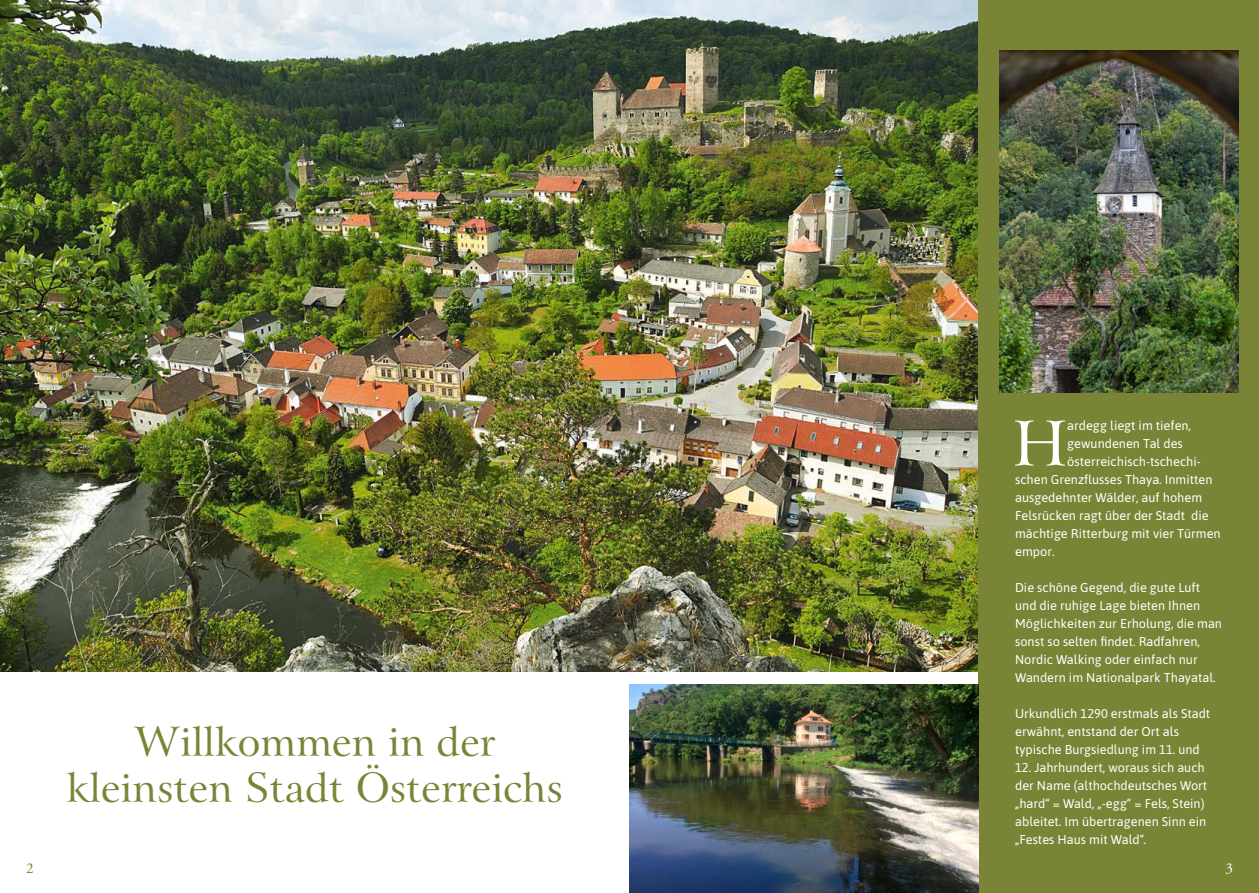
<style>
.page{position:relative;width:1259px;height:893px;background:#fff}
.page>*{position:absolute;margin:0;border:0;box-sizing:border-box;transform-origin:0 0}
.t1{font:62.1px "Arrus BT";color:#fff}
.t2{font:40.5px/46.5px "Arrus BT";color:#7a8436;text-align:center}
.t3{font:15px "Adobe Garamond Pro";color:#7a8436}
.t4{font:15px "Adobe Garamond Pro";color:#fff}
.t5{font:12.75px/18px "Asap";color:#fff}
</style>
<div class="page">
<img style="left:0;top:0;width:978px;height:672px">
<div style="left:978px;top:0;width:281px;height:893px;background:#7a8436"></div>
<img style="left:629px;top:685px;width:349px;height:208px">
<img style="left:999px;top:51px;width:239px;height:341px">
<h2 class="t2" style="left:67px;top:719px;width:497px">Willkommen in der kleinsten Stadt Österreichs</h2>
<h1 class="t1" style="left:1013px;top:405px;width:56px">H</h1>
<p class="t5" style="left:1067px;top:416px;width:125px">ardegg liegt im tiefen,</p>
<p class="t5" style="left:1067px;top:434px;width:117px">gewundenen Tal des</p>
<p class="t5" style="left:1067px;top:452px;width:135px">österreichisch-tschechi-</p>
<p class="t5" style="left:1015px;top:470px;width:199px">schen Grenzflusses Thaya. Inmitten</p>
<p class="t5" style="left:1015px;top:488px;width:189px">ausgedehnter Wälder, auf hohem</p>
<p class="t5" style="left:1015px;top:506px;width:195px">Felsrücken ragt über der Stadt die</p>
<p class="t5" style="left:1015px;top:524px;width:207px">mächtige Ritterburg mit vier Türmen</p>
<p class="t5" style="left:1015px;top:542px;width:41px">empor.</p>
<p class="t5" style="left:1015px;top:578px;width:208px">Die schöne Gegend, die gute Luft und die ruhige Lage bieten Ihnen Möglichkeiten zur Erholung, die man sonst so selten findet. Radfahren, Nordic Walking oder einfach nur Wandern im Nationalpark Thayatal.</p>
<p class="t5" style="left:1015px;top:704px;width:197px">Urkundlich 1290 erstmals als Stadt erwähnt, entstand der Ort als typische Burgsiedlung im 11. und</p>
<p class="t5" style="left:1015px;top:758px;width:194px">12. Jahrhundert, woraus sich auch der Name (althochdeutsches Wort „hard“ = Wald, „-egg“ = Fels, Stein) ableitet. Im übertragenen Sinn ein „Festes Haus mit Wald“.</p>
<p class="t3" style="left:26px;top:860px;width:9px">2</p>
<p class="t4" style="left:1225px;top:860px;width:9px">3</p>
</div>
